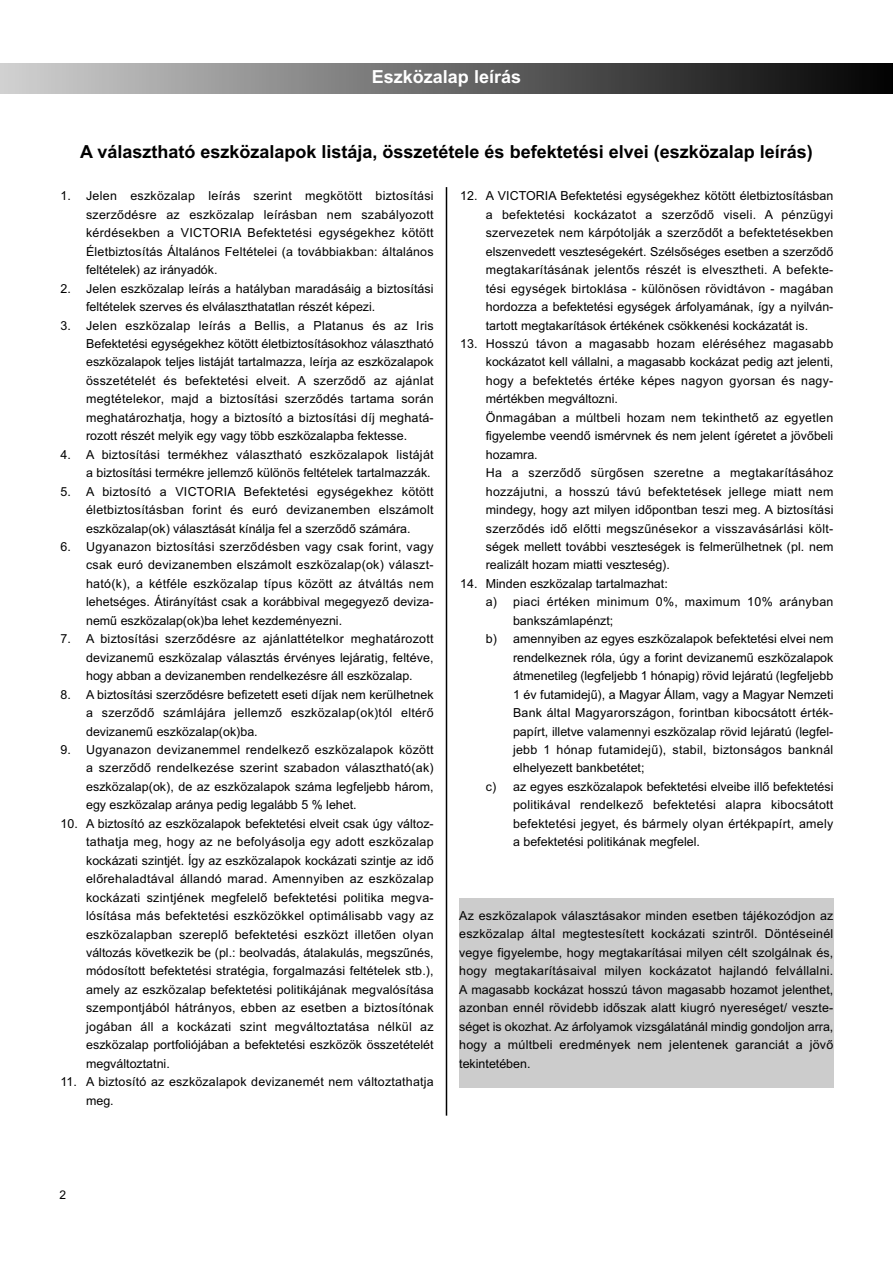
<style>
.page{position:relative;width:893px;height:1263px;background:#fff}
.page>*{position:absolute;margin:0;border:0;box-sizing:border-box;transform-origin:0 0}
.t1{font:700 18px "Arial";color:#000}
.t2{font:700 18px "Arial";color:#fff}
.t3{font:12.45px/18.5px "Arial";color:#000;text-align:justify}
.t4{font:12.45px/18.5px "Arial";letter-spacing:.02em;color:#000}
.t5{font:12px "Arial";color:#000}
</style>
<div class="page">
<div style="left:459px;top:898px;width:374px;height:189px;background:#ccc"></div>
<hr style="left:446px;top:187px;width:1px;height:928px;background:#000">
<div style="left:0;top:64px;width:893px;height:30px;background:linear-gradient(to right,#d2d2d2,#020202)"></div>
<hr style="left:892px;top:64px;width:1px;height:30px;background:#000">
<h1 class="t2" style="left:372px;top:70px;width:151px">Eszközalap leírás</h1>
<h1 class="t1" style="left:80px;top:145px;width:734px">A választható eszközalapok listája, összetétele és befektetési elvei (eszközalap leírás)</h1>
<p class="t3" style="left:86px;top:188px;width:349px;text-indent:-26px">1. Jelen eszközalap leírás szerint megkötött biztosítási szerződésre az eszközalap leírásban nem szabályozott kérdésekben a VICTORIA Befektetési egységekhez kötött Életbiztosítás Általános Feltételei (a továbbiakban: általános feltételek) az irányadók.</p>
<p class="t3" style="left:86px;top:280px;width:349px;text-indent:-26px">2. Jelen eszközalap leírás a hatályban maradásáig a biztosítási feltételek szerves és elválaszthatatlan részét képezi.</p>
<p class="t3" style="left:86px;top:317px;width:349px;text-indent:-26px">3. Jelen eszközalap leírás a Bellis, a Platanus és az Iris Befektetési egységekhez kötött életbiztosításokhoz választható eszköz alapok teljes listáját tartalmazza, leírja az eszközalapok összetételét és befektetési elveit. A szerződő az ajánlat megtételekor, majd a biztosítási szerződés tartama során meghatározhatja, hogy a biztosító a biztosítási díj meghatá - rozott részét melyik egy vagy több eszközalapba fektesse.</p>
<p class="t3" style="left:61px;top:446px;width:375px;text-align:right">4. A biztosítási termékhez választható eszközalapok listáját a biztosítási termékre jellemző különös feltételek tartalmazzák.</p>
<p class="t3" style="left:86px;top:483px;width:349px;text-indent:-26px">5. A biztosító a VICTORIA Befektetési egységekhez kötött életbiztosításban forint és euró devizanemben elszámolt eszközalap(ok) választását kínálja fel a szerződő számára.</p>
<p class="t3" style="left:86px;top:539px;width:349px;text-indent:-26px">6. Ugyanazon biztosítási szerződésben vagy csak forint, vagy csak euró devizanemben elszámolt eszközalap(ok) választ - ható(k), a kétféle eszközalap típus között az átváltás nem lehetséges. Átirányítást csak a korábbival megegyező deviza - nemű eszközalap(ok)ba lehet kezdeményezni.</p>
<p class="t3" style="left:86px;top:631px;width:349px;text-indent:-26px">7. A biztosítási szerződésre az ajánlattételkor meghatározott devizanemű eszközalap választás érvényes lejáratig, feltéve, hogy abban a devizanemben rendelkezésre áll eszközalap.</p>
<p class="t3" style="left:86px;top:686px;width:349px;text-indent:-26px">8. A biztosítási szerződésre befizetett eseti díjak nem kerülhetnek a szerződő számlájára jellemző eszközalap(ok)tól eltérő devizanemű eszközalap(ok)ba.</p>
<p class="t3" style="left:86px;top:742px;width:349px;text-indent:-26px">9. Ugyanazon devizanemmel rendelkező eszközalapok között a szerződő rendelkezése szerint szabadon választható(ak) eszközalap(ok), de az eszközalapok száma legfeljebb három, egy eszközalap aránya pedig legalább 5 % lehet.</p>
<p class="t3" style="left:86px;top:815px;width:349px;text-indent:-26px">10. A biztosító az eszközalapok befektetési elveit csak úgy változ - tathatja meg, hogy az ne befolyásolja egy adott eszközalap kockázati szintjét. Így az eszközalapok kockázati szintje az idő előrehaladtával állandó marad. Amennyiben az eszközalap koc kázati szintjének megfelelő befektetési politika megva - lósítása más befektetési eszközökkel optimálisabb vagy az eszköz alapban szereplő befektetési eszközt illetően olyan változás következik be (pl.: beolvadás, átalakulás, megszűnés, módosított befektetési stratégia, forgalmazási feltételek stb.), amely az eszközalap befektetési politikájának megvalósítása szempont jából hátrányos, ebben az esetben a biztosítónak jogában áll a kockázati szint megváltoztatása nélkül az eszközalap portfoliójában a befektetési eszközök összetételét megváltoztatni.</p>
<p class="t3" style="left:86px;top:1074px;width:349px;text-indent:-26px">11. A biztosító az eszközalapok devizanemét nem változtathatja meg.</p>
<p class="t3" style="left:486px;top:188px;width:349px;text-indent:-26px">12. A VICTORIA Befektetési egységekhez kötött életbiztosításban a befektetési kockázatot a szerződő viseli. A pénzügyi szervezetek nem kárpótolják a szerződőt a befektetésekben elszenvedett veszteségekért. Szélsőséges esetben a szerződő megta karításának jelentős részét is elvesztheti. A befekte - tési egységek birtoklása - különösen rövidtávon - magában hordozza a befektetési egységek árfolyamának, így a nyilván - tartott megtakarítások értékének csökkenési kockázatát is.</p>
<p class="t4" style="left:486px;top:336px;width:349px;text-indent:-26px">13. Hosszú távon a magasabb hozam eléréséhez magasabb kockázatot kell vállalni, a magasabb kockázat pedig azt jelenti, hogy a befektetés értéke képes nagyon gyorsan és nagy - mértékben megváltozni.<br>Önmagában a múltbeli hozam nem tekinthető az egyetlen figyelembe veendő ismérvnek és nem jelent ígéretet a jövőbeli hozamra.<br>Ha a szerződő sürgősen szeretne a megtakarításához hozzájutni, a hosszú távú befektetések jellege miatt nem mindegy, hogy azt milyen időpontban teszi meg. A biztosítási szerződés idő előtti megszűnésekor a visszavásárlási költ - ségek mellett további veszteségek is felmerülhetnek (pl. nem realizált hozam miatti veszteség).</p>
<p class="t3" style="left:460px;top:575px;width:209px">14. Minden eszközalap tartalmazhat:</p>
<p class="t4" style="left:486px;top:594px;width:349px">a) piaci értéken minimum 0%, maximum 10% arányban</p>
<p class="t3" style="left:513px;top:612px;width:102px">bankszámlapénzt;</p>
<p class="t3" style="left:486px;top:631px;width:349px">b) amennyiben az egyes eszközalapok befektetési elvei nem</p>
<p class="t3" style="left:513px;top:649px;width:322px">rendelkeznek róla, úgy a forint devizanemű eszközalapok</p>
<p class="t3" style="left:513px;top:668px;width:322px">átmenetileg (legfeljebb 1 hónapig) rövid lejáratú (legfeljebb</p>
<p class="t3" style="left:513px;top:686px;width:322px">1 év futamidejű), a Magyar Állam, vagy a Magyar Nemzeti</p>
<p class="t3" style="left:513px;top:705px;width:322px">Bank által Magyarországon, forintban kibocsátott érték -</p>
<p class="t3" style="left:513px;top:723px;width:322px">papírt, illetve valamennyi eszközalap rövid lejáratú (legfel -</p>
<p class="t4" style="left:513px;top:742px;width:322px">jebb 1 hónap futamidejű), stabil, biztonságos banknál</p>
<p class="t3" style="left:513px;top:760px;width:133px">elhelyezett bankbetétet;</p>
<p class="t3" style="left:486px;top:778px;width:349px">c) az egyes eszközalapok befektetési elveibe illő befektetési</p>
<p class="t4" style="left:513px;top:797px;width:322px">politikával rendelkező befektetési alapra kibocsátott</p>
<p class="t4" style="left:513px;top:815px;width:322px">befektetési jegyet, és bármely olyan értékpapírt, amely</p>
<p class="t3" style="left:513px;top:834px;width:188px">a befektetési politikának megfelel.</p>
<p class="t3" style="left:459px;top:908px;width:376px">Az eszközalapok választásakor minden esetben tájékozódjon az eszközalap által megtestesített kockázati szintről. Döntéseinél vegye figyelembe, hogy megtakarításai milyen célt szolgálnak és, hogy megtakarításaival milyen kockázatot hajlandó felvállalni.<br>A magasabb kockázat hosszú távon magasabb hozamot jelenthet, azonban ennél rövidebb időszak alatt kiugró nyereséget/ veszte - séget is okozhat. Az árfolyamok vizsgálatánál mindig gondoljon arra, hogy a múltbeli eredmények nem jelentenek garanciát a jövő tekintetében.</p>
<p class="t5" style="left:60px;top:1191px;width:8px">2</p>
</div>
